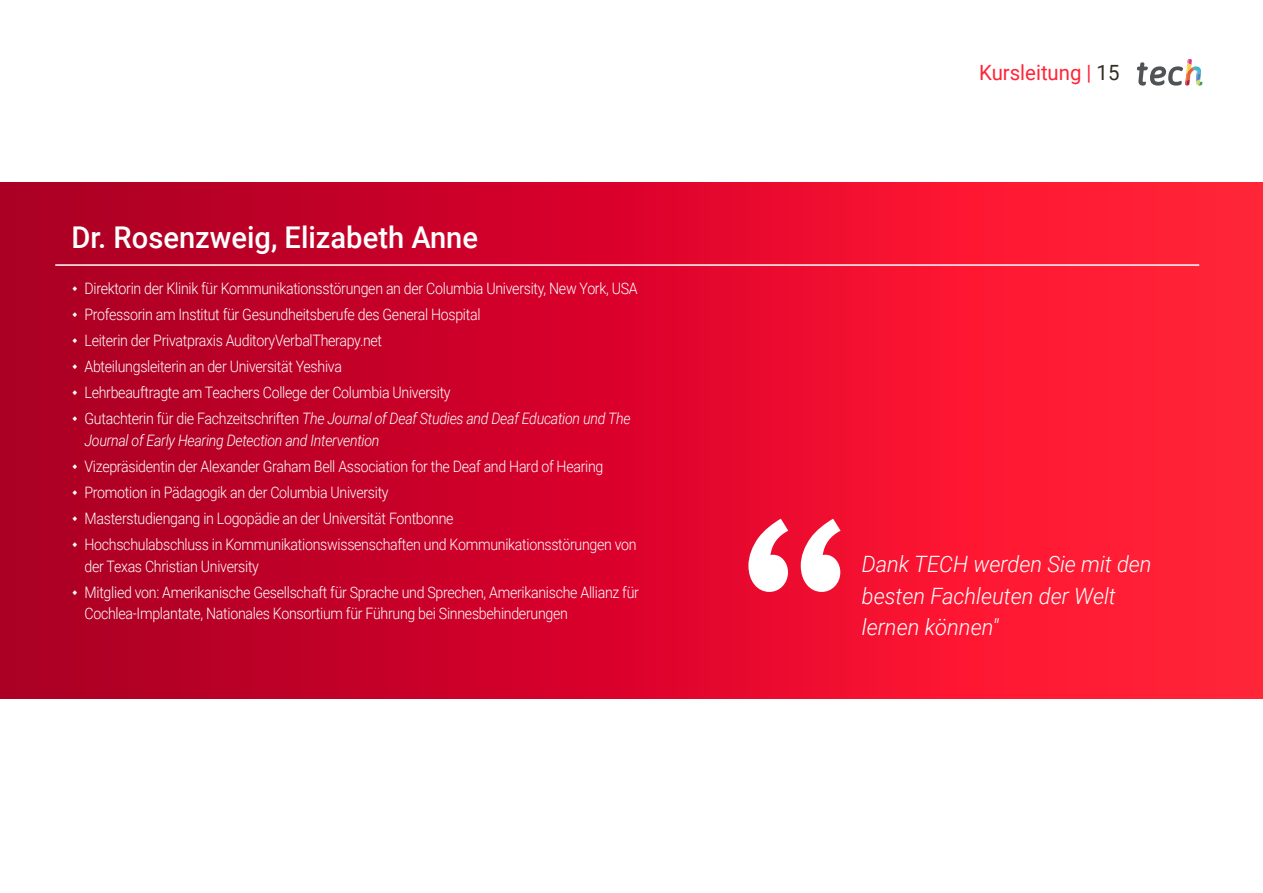
<style>
.page{position:relative;width:1263px;height:893px;background:#fff}
.page>*{position:absolute;margin:0;border:0;box-sizing:border-box;transform-origin:0 0}
.t1{font:500 30px "Roboto";color:#fff}
.t2{font:italic 300 22.5px/31.5px "Roboto";color:#fff}
.t3{font:21px "Roboto";color:#ff2438}
.t4{font:300 15.75px/26px "Roboto";letter-spacing:-.02em;color:#fff;scale:.9 1}
.t5{font:italic 300 15.75px "Roboto";letter-spacing:-.02em;color:#fff;scale:.9 1}
.s1{font-style:italic}
.s2{color:#312e20}
</style>
<div class="page">
<div style="left:0;top:182px;width:1263px;height:516px;background:linear-gradient(to right,#a90022,#ff1e37)"></div>
<svg style="left:748px;top:519px;width:92px;height:73px"></svg>
<hr style="left:55px;top:264px;width:1144px;height:2px;background:#fff">
<svg style="left:1137px;top:59px;width:65px;height:27px"></svg>
<svg style="left:73px;top:286px;width:4px;height:5px"></svg>
<svg style="left:73px;top:312px;width:4px;height:5px"></svg>
<svg style="left:73px;top:338px;width:4px;height:5px"></svg>
<svg style="left:73px;top:364px;width:4px;height:5px"></svg>
<svg style="left:73px;top:390px;width:4px;height:5px"></svg>
<svg style="left:73px;top:416px;width:4px;height:5px"></svg>
<svg style="left:73px;top:464px;width:4px;height:5px"></svg>
<svg style="left:73px;top:490px;width:4px;height:5px"></svg>
<svg style="left:73px;top:516px;width:4px;height:5px"></svg>
<svg style="left:73px;top:542px;width:4px;height:5px"></svg>
<svg style="left:73px;top:590px;width:4px;height:5px"></svg>
<h1 class="t1" style="left:71px;top:216px;width:408px">Dr. Rosenzweig, Elizabeth Anne</h1>
<p class="t4" style="left:85px;top:275px;width:616px">Direktorin der Klinik für Kommunikationsstörungen an der Columbia University, New York, USA Professorin am Institut für Gesundheitsberufe des General Hospital<br>Leiterin der Privatpraxis AuditoryVerbalTherapy.net<br>Abteilungsleiterin an der Universität Yeshiva<br>Lehrbeauftragte am Teachers College der Columbia University<br>Gutachterin für die Fachzeitschriften <span class="s1">The Journal of Deaf Studies and Deaf Education und The</span></p>
<p class="t5" style="left:85px;top:429px;width:329px">Journal of Early Hearing Detection and Intervention</p>
<p class="t4" style="left:85px;top:453px;width:615px">Vizepräsidentin der Alexander Graham Bell Association for the Deaf and Hard of Hearing Promotion in Pädagogik an der Columbia University<br>Masterstudiengang in Logopädie an der Universität Fontbonne<br>Hochschulabschluss in Kommunikationswissenschaften und Kommunikationsstörungen von</p>
<p class="t4" style="left:85px;top:552px;width:617px">der Texas Christian University<br>Mitglied von: Amerikanische Gesellschaft für Sprache und Sprechen, Amerikanische Allianz für</p>
<p class="t4" style="left:85px;top:600px;width:539px">Cochlea-Implantate, Nationales Konsortium für Führung bei Sinnesbehinderungen</p>
<h3 class="t3" style="left:979px;top:57px;width:142px">Kursleitung | <span class="s2">15</span></h3>
<h2 class="t2" style="left:862px;top:548px;width:291px">Dank TECH werden Sie mit den besten Fachleuten der Welt lernen können"</h2>
</div>
